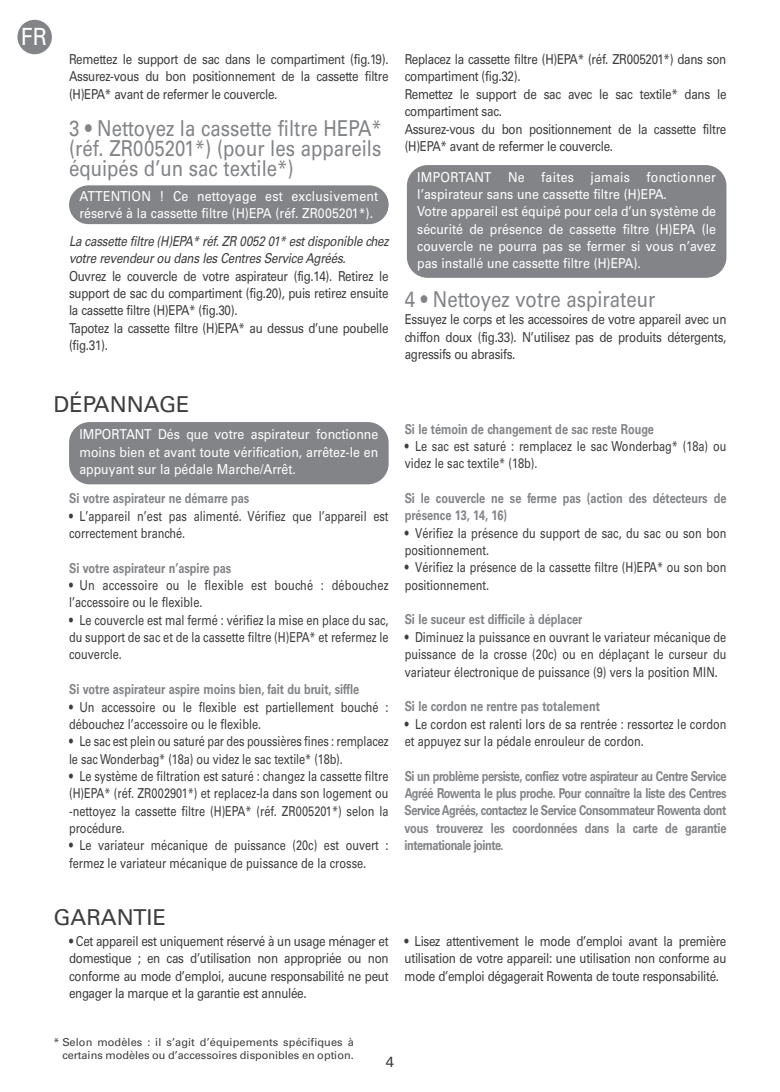
<style>
.page{position:relative;width:780px;height:1092px;background:#fff}
.page>*{position:absolute;margin:0;border:0;box-sizing:border-box;transform-origin:0 0}
.t1{font:23.75px "Univers";color:#fff;scale:.9 1}
.t2{font:22px/20px "Univers";color:#828487;text-align:justify;scale:.85 1}
.t3{font:22px "Univers";color:#3e3e3f}
.t4{font:14.5px "Univers";color:#3e3e3f}
.t5{font:13.75px/17.2px "Univers";color:#3e3e3f;scale:.8 1}
.t6{font:13.75px/17.2px "Univers";color:#3e3e3f;text-align:justify;scale:.85 1}
.t7{font:700 13.75px/17.2px "Univers";color:#828487;scale:.8 1}
.t8{font:13.75px/17.2px "Univers";color:#fff;scale:.9 1}
.t9{font:13.75px/17.2px "Univers";letter-spacing:-.025em;color:#3e3e3f;scale:.85 1}
.t10{font:italic 13.75px/17.2px "Univers";letter-spacing:-.02em;color:#3e3e3f;scale:.85 1}
.t11{font:11px/13.2px "Univers";color:#3e3e3f;text-align:right}
</style>
<div class="page">
<div style="left:17px;top:20px;width:35px;height:34px;background:#828487;border-radius:50%"></div>
<div style="left:407px;top:165px;width:319px;height:113px;background:#828487;border-radius:21px"></div>
<div style="left:69px;top:422px;width:319px;height:62px;background:#828487;border-radius:21px"></div>
<div style="left:69px;top:185px;width:319px;height:39px;background:#828487;border-radius:19px"></div>
<h1 class="t1" style="left:21px;top:28px;width:30px">FR</h1>
<p class="t6" style="left:69px;top:52px;width:377px">Remettez le support de sac dans le compartiment (fig.19).<br>Assurez-vous du bon positionnement de la cassette filtre (H)EPA* avant de refermer le couvercle.</p>
<h2 class="t2" style="left:69px;top:120px;width:369px">3 • Nettoyez la cassette filtre HEPA* (réf. ZR005201*) (pour les appareils équipés d’un sac textile*)</h2>
<p class="t8" style="left:79px;top:188px;width:333px">ATTENTION ! Ce nettoyage est exclusivement réservé à la cassette filtre (H)EPA (réf. ZR005201*).</p>
<p class="t10" style="left:69px;top:233px;width:377px">La cassette filtre (H)EPA* réf. ZR 0052 01* est disponible chez votre revendeur ou dans les Centres Service Agréés.</p>
<p class="t9" style="left:69px;top:268px;width:377px">Ouvrez le couvercle de votre aspirateur (fig.14). Retirez le support de sac du compartiment (fig.20), puis retirez ensuite la cassette filtre (H)EPA* (fig.30).<br>Tapotez la cassette filtre (H)EPA* au dessus d’une poubelle (fig.31).</p>
<h2 class="t3" style="left:54px;top:396px;width:138px">DÉPANNAGE</h2>
<p class="t8" style="left:79px;top:427px;width:333px;text-align:justify">IMPORTANT Dés que votre aspirateur fonctionne moins bien et avant toute vérification, arrêtez-le en appuyant sur la pédale Marche/Arrêt.</p>
<p class="t7" style="left:69px;top:491px;width:227px">Si votre aspirateur ne démarre pas</p>
<p class="t5" style="left:69px;top:508px;width:401px">• L’appareil n’est pas alimenté. Vérifiez que l’appareil est correctement branché.</p>
<p class="t7" style="left:69px;top:560px;width:204px">Si votre aspirateur n’aspire pas</p>
<p class="t5" style="left:69px;top:577px;width:401px">• Un accessoire ou le flexible est bouché : débouchez l’accessoire ou le flexible.</p>
<p class="t5" style="left:69px;top:612px;width:401px;text-align:justify">• Le couvercle est mal fermé : vérifiez la mise en place du sac, du support de sac et de la cassette filtre (H)EPA* et refermez le couvercle.</p>
<p class="t7" style="left:69px;top:682px;width:364px">Si votre aspirateur aspire moins bien, fait du bruit, siffle</p>
<p class="t5" style="left:69px;top:699px;width:401px">• Un accessoire ou le flexible est partiellement bouché : débouchez l’accessoire ou le flexible.</p>
<p class="t5" style="left:69px;top:734px;width:401px">• Le sac est plein ou saturé par des poussières fines : remplacez le sac Wonderbag* (18a) ou videz le sac textile* (18b).</p>
<p class="t5" style="left:69px;top:768px;width:401px;text-align:justify">• Le système de filtration est saturé : changez la cassette filtre (H)EPA* (réf. ZR002901*) et replacez-la dans son logement ou -nettoyez la cassette filtre (H)EPA* (réf. ZR005201*) selon la procédure.</p>
<p class="t5" style="left:69px;top:838px;width:401px">• Le variateur mécanique de puissance (20c) est ouvert : fermez le variateur mécanique de puissance de la crosse.</p>
<p class="t9" style="left:404px;top:52px;width:380px">Replacez la cassette filtre (H)EPA* (réf. ZR005201*) dans son compartiment (fig.32).<br>Remettez le support de sac avec le sac textile* dans le compartiment sac.<br>Assurez-vous du bon positionnement de la cassette filtre (H)EPA* avant de refermer le couvercle.</p>
<p class="t8" style="left:417px;top:169px;width:333px">IMPORTANT Ne faites jamais fonctionner l’aspirateur sans une cassette filtre (H)EPA.<br>Votre appareil est équipé pour cela d’un système de sécurité de présence de cassette filtre (H)EPA (le couvercle ne pourra pas se fermer si vous n’avez pas installé une cassette filtre (H)EPA).</p>
<h2 class="t2" style="left:404px;top:291px;width:296px">4 • Nettoyez votre aspirateur</h2>
<p class="t6" style="left:404px;top:312px;width:380px">Essuyez le corps et les accessoires de votre appareil avec un chiffon doux (fig.33). N’utilisez pas de produits détergents, agressifs ou abrasifs.</p>
<p class="t7" style="left:404px;top:421px;width:313px">Si le témoin de changement de sac reste Rouge</p>
<p class="t5" style="left:404px;top:438px;width:403px">• Le sac est saturé : remplacez le sac Wonderbag* (18a) ou videz le sac textile* (18b).</p>
<p class="t7" style="left:404px;top:490px;width:403px">Si le couvercle ne se ferme pas (action des détecteurs de présence 13, 14, 16)</p>
<p class="t5" style="left:404px;top:525px;width:404px">• Vérifiez la présence du support de sac, du sac ou son bon positionnement.</p>
<p class="t5" style="left:404px;top:560px;width:403px">• Vérifiez la présence de la cassette filtre (H)EPA* ou son bon positionnement.</p>
<p class="t7" style="left:404px;top:612px;width:224px">Si le suceur est difficile à déplacer</p>
<p class="t5" style="left:404px;top:629px;width:403px;text-align:justify">• Diminuez la puissance en ouvrant le variateur mécanique de puissance de la crosse (20c) ou en déplaçant le curseur du variateur électronique de puissance (9) vers la position MIN.</p>
<p class="t7" style="left:404px;top:699px;width:245px">Si le cordon ne rentre pas totalement</p>
<p class="t5" style="left:404px;top:716px;width:403px">• Le cordon est ralenti lors de sa rentrée : ressortez le cordon et appuyez sur la pédale enrouleur de cordon.</p>
<p class="t7" style="left:404px;top:768px;width:404px;text-align:justify">Si un problème persiste, confiez votre aspirateur au Centre Service Agréé Rowenta le plus proche. Pour connaître la liste des Centres Service Agréés, contactez le Service Consommateur Rowenta dont vous trouverez les coordonnées dans la carte de garantie internationale jointe.</p>
<h2 class="t3" style="left:54px;top:908px;width:114px">GARANTIE</h2>
<p class="t6" style="left:69px;top:933px;width:377px">• Cet appareil est uniquement réservé à un usage ménager et domestique ; en cas d’utilisation non appropriée ou non conforme au mode d’emploi, aucune responsabilité ne peut engager la marque et la garantie est annulée.</p>
<p class="t6" style="left:404px;top:933px;width:380px">• Lisez attentivement le mode d’emploi avant la première utilisation de votre appareil: une utilisation non conforme au mode d’emploi dégagerait Rowenta de toute responsabilité.</p>
<p class="t11" style="left:54px;top:1036px;width:302px">* Selon modèles : il s’agit d’équipements spécifiques à certains modèles ou d’accessoires disponibles en option.</p>
<p class="t4" style="left:386px;top:1056px;width:10px">4</p>
</div>
